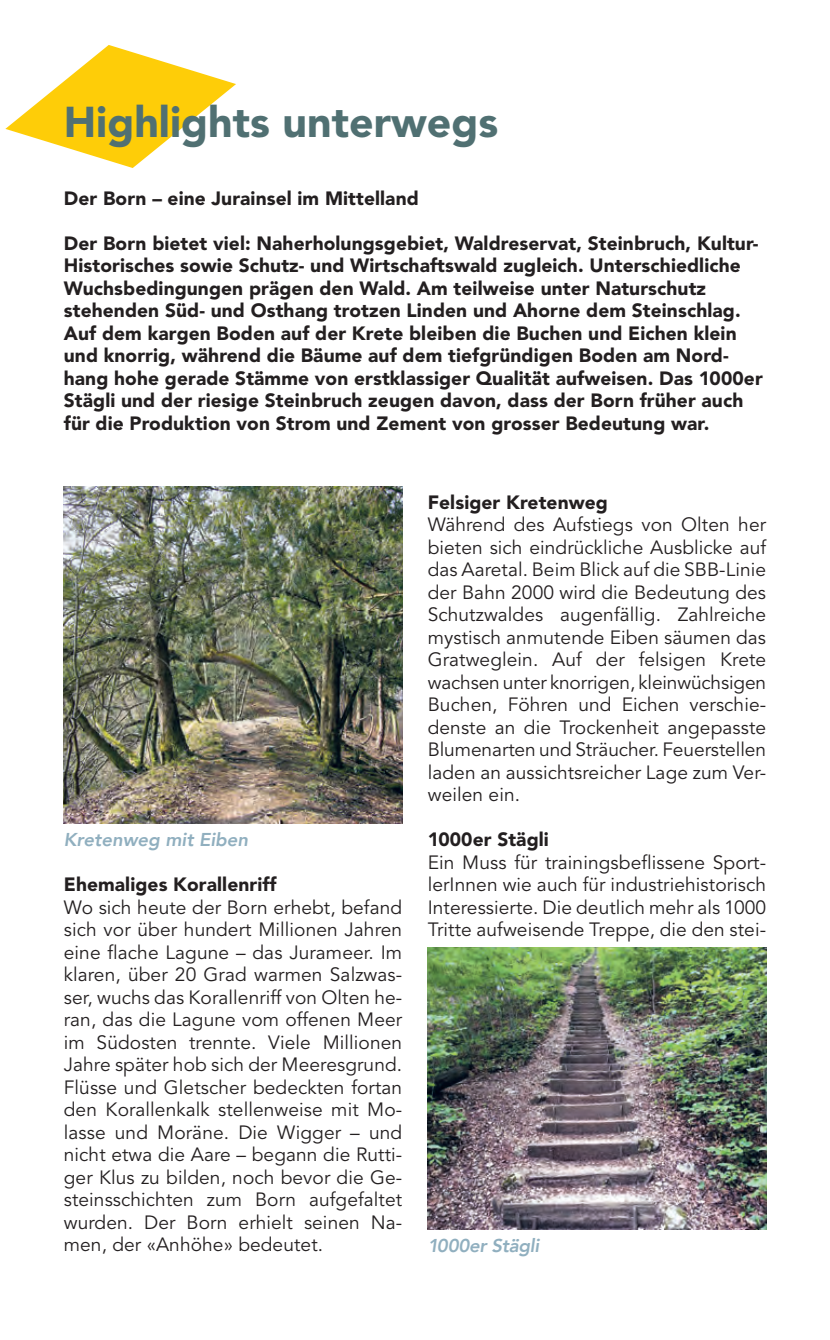
<style>
.page{position:relative;width:830px;height:1340px;background:#fff}
.page>*{position:absolute;margin:0;border:0;box-sizing:border-box;transform-origin:0 0}
.t1{font:900 42.75px "Avenir LT Std";color:#507072}
.t2{font:19.12px/22.5px "Avenir LT Std";letter-spacing:.005em;color:#231f20}
.t3{font:900 19.12px/22.5px "Avenir LT Std";letter-spacing:.005em;color:#231f20}
.t4{font:italic 800 18.45px "Avenir LT Com";color:#90afbf}
.s1{font-weight:900}
</style>
<div class="page">
<svg style="left:5px;top:45px;width:231px;height:123px"></svg>
<img style="left:64px;top:486px;width:338px;height:338px">
<img style="left:427px;top:947px;width:338px;height:282px">
<p class="t1" style="left:64px;top:97px;width:435px">Highlights unterwegs</p>
<p class="t3" style="left:64px;top:187px;width:356px">Der Born – eine Jurainsel im Mittelland</p>
<p class="t3" style="left:64px;top:232px;width:700px">Der Born bietet viel: Naherholungsgebiet, Waldreservat, Steinbruch, Kultur-Historisches sowie Schutz- und Wirtschaftswald zugleich. Unterschiedliche Wuchsbedingungen prägen den Wald. Am teilweise unter Naturschutz stehenden Süd- und Osthang trotzen Linden und Ahorne dem Steinschlag.<br>Auf dem kargen Boden auf der Krete bleiben die Buchen und Eichen klein und knorrig, während die Bäume auf dem tiefgründigen Boden am Nord&shy;hang hohe gerade Stämme von erstklassiger Qualität aufweisen. Das 1000er Stägli und der riesige Steinbruch zeugen davon, dass der Born früher auch für die Produktion von Strom und Zement von grosser Bedeutung war.</p>
<p class="t4" style="left:64px;top:829px;width:186px">Kretenweg mit Eiben</p>
<p class="t2" style="left:64px;top:874px;width:340px"><span class="s1">Ehemaliges Korallenriff<br></span>Wo sich heute der Born erhebt, befand sich vor über hundert Millionen Jahren eine flache Lagune – das Jurameer. Im klaren, über 20 Grad warmen Salzwas&shy;ser, wuchs das Korallenriff von Olten he&shy;ran, das die Lagune vom offenen Meer im Südosten trennte. Viele Millionen Jahre später hob sich der Meeresgrund.<br>Flüsse und Gletscher bedeckten fortan den Korallenkalk stellenweise mit Mo&shy;lasse und Moräne. Die Wigger – und nicht etwa die Aare – begann die Rutti&shy;ger Klus zu bilden, noch bevor die Ge&shy;steinsschichten zum Born aufgefaltet wurden. Der Born erhielt seinen Na&shy;men, der «Anhöhe» bedeutet.</p>
<p class="t2" style="left:427px;top:491px;width:340px"><span class="s1">Felsiger Kretenweg<br></span>Während des Aufstiegs von Olten her bieten sich eindrückliche Ausblicke auf das Aaretal. Beim Blick auf die SBB-Linie der Bahn 2000 wird die Bedeutung des Schutzwaldes augenfällig. Zahlreiche mystisch anmutende Eiben säumen das Gratweglein. Auf der felsigen Krete wachsen unter knorrigen, kleinwüchsigen Buchen, Föhren und Eichen verschie&shy;denste an die Trockenheit angepasste Blumenarten und Sträucher. Feuerstellen laden an aussichtsreicher Lage zum Ver&shy;weilen ein.</p>
<p class="t2" style="left:427px;top:828px;width:340px"><span class="s1">1000er Stägli<br></span>Ein Muss für trainingsbeflissene Sport&shy;lerInnen wie auch für industriehistorisch Interessierte. Die deutlich mehr als 1000<br>Tritte aufweisende Treppe, die den stei-</p>
<p class="t4" style="left:427px;top:1234px;width:113px">1000er Stägli</p>
</div>
